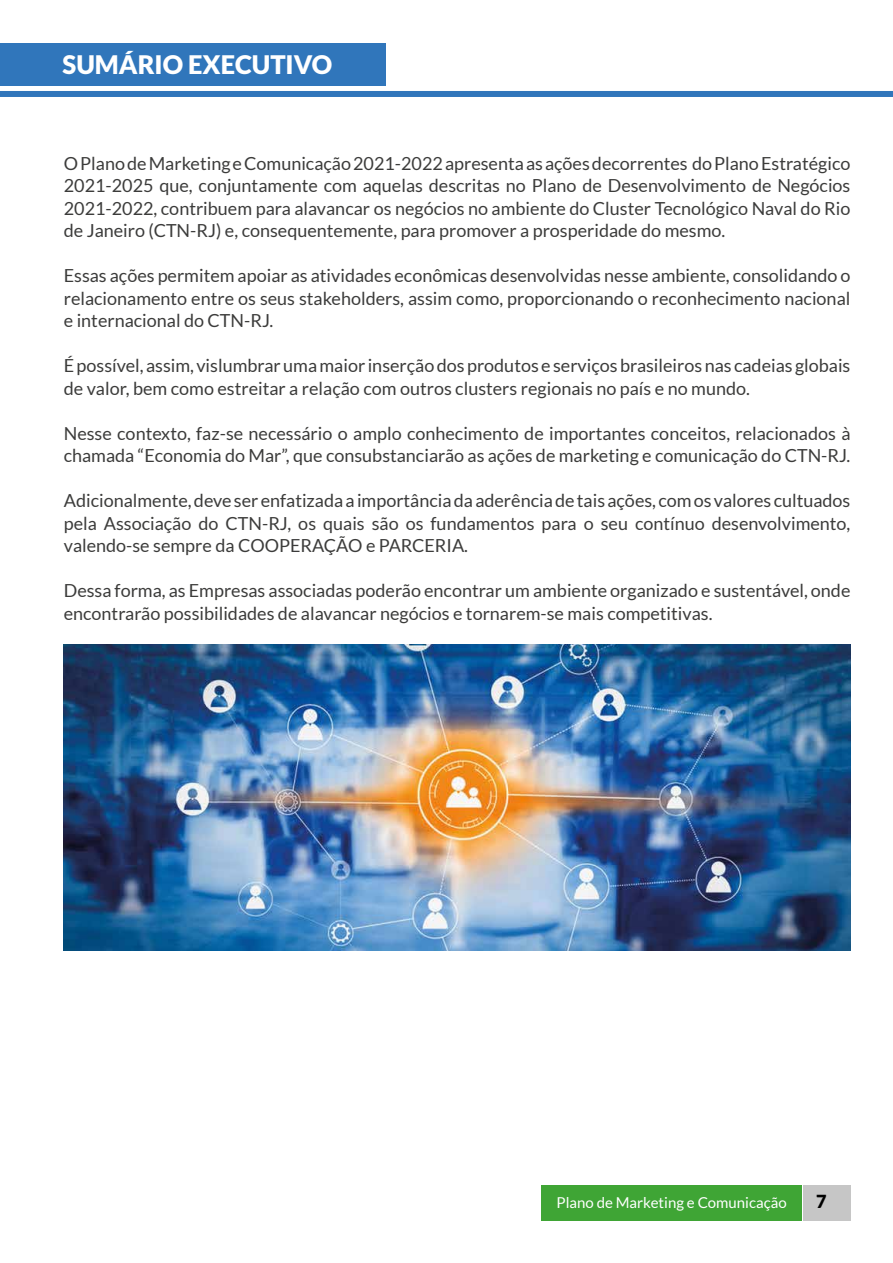
<style>
.page{position:relative;width:893px;height:1263px;background:#fff}
.page>*{position:absolute;margin:0;border:0;box-sizing:border-box;transform-origin:0 0}
.t1{font:900 25.5px "Lato";color:#fff}
.t2{font:18px/22.5px "Lato";color:#3c3c3b;text-align:justify}
.t3{font:900 18px "Lato";color:#000}
.t4{font:15px "Lato";color:#fff}
</style>
<div class="page">
<div style="left:804px;top:1185px;width:47px;height:35px;background:#c6c6c6"></div>
<div style="left:541px;top:1185px;width:260px;height:35px;background:#3fa535"></div>
<div style="left:1px;top:43px;width:385px;height:42px;background:#3076bb"></div>
<div style="left:0;top:91px;width:893px;height:6px;background:#3076bb"></div>
<img style="left:64px;top:644px;width:786px;height:306px">
<h1 class="t1" style="left:63px;top:50px;width:271px">SUMÁRIO EXECUTIVO</h1>
<p class="t2" style="left:64px;top:152px;width:788px">O Plano de Marketing e Comunicação 2021-2022 apresenta as ações decorrentes do Plano Estratégico 2021-2025 que, conjuntamente com aquelas descritas no Plano de Desenvolvimento de Negócios 2021-2022, contribuem para alavancar os negócios no ambiente do Cluster Tecnológico Naval do Rio de Janeiro (CTN-RJ) e, consequentemente, para promover a prosperidade do mesmo.</p>
<p class="t2" style="left:64px;top:264px;width:788px">Essas ações permitem apoiar as atividades econômicas desenvolvidas nesse ambiente, consolidando o relacionamento entre os seus stakeholders, assim como, proporcionando o reconhecimento nacional e internacional do CTN-RJ.</p>
<p class="t2" style="left:64px;top:354px;width:788px">É possível, assim, vislumbrar uma maior inserção dos produtos e serviços brasileiros nas cadeias globais de valor, bem como estreitar a relação com outros clusters regionais no país e no mundo.</p>
<p class="t2" style="left:64px;top:422px;width:788px">Nesse contexto, faz-se necessário o amplo conhecimento de importantes conceitos, relacionados à chamada “Economia do Mar”, que consubstanciarão as ações de marketing e comunicação do CTN-RJ.</p>
<p class="t2" style="left:64px;top:489px;width:788px">Adicionalmente, deve ser enfatizada a importância da aderência de tais ações, com os valores cultuados pela Associação do CTN-RJ, os quais são os fundamentos para o seu contínuo desenvolvimento, valendo-se sempre da COOPERAÇÃO e PARCERIA.</p>
<p class="t2" style="left:64px;top:579px;width:788px">Dessa forma, as Empresas associadas poderão encontrar um ambiente organizado e sustentável, onde encontrarão possibilidades de alavancar negócios e tornarem-se mais competitivas.</p>
<p class="t4" style="left:556px;top:1194px;width:232px">Plano de Marketing e Comunicação</p>
<p class="t3" style="left:816px;top:1191px;width:12px">7</p>
</div>
